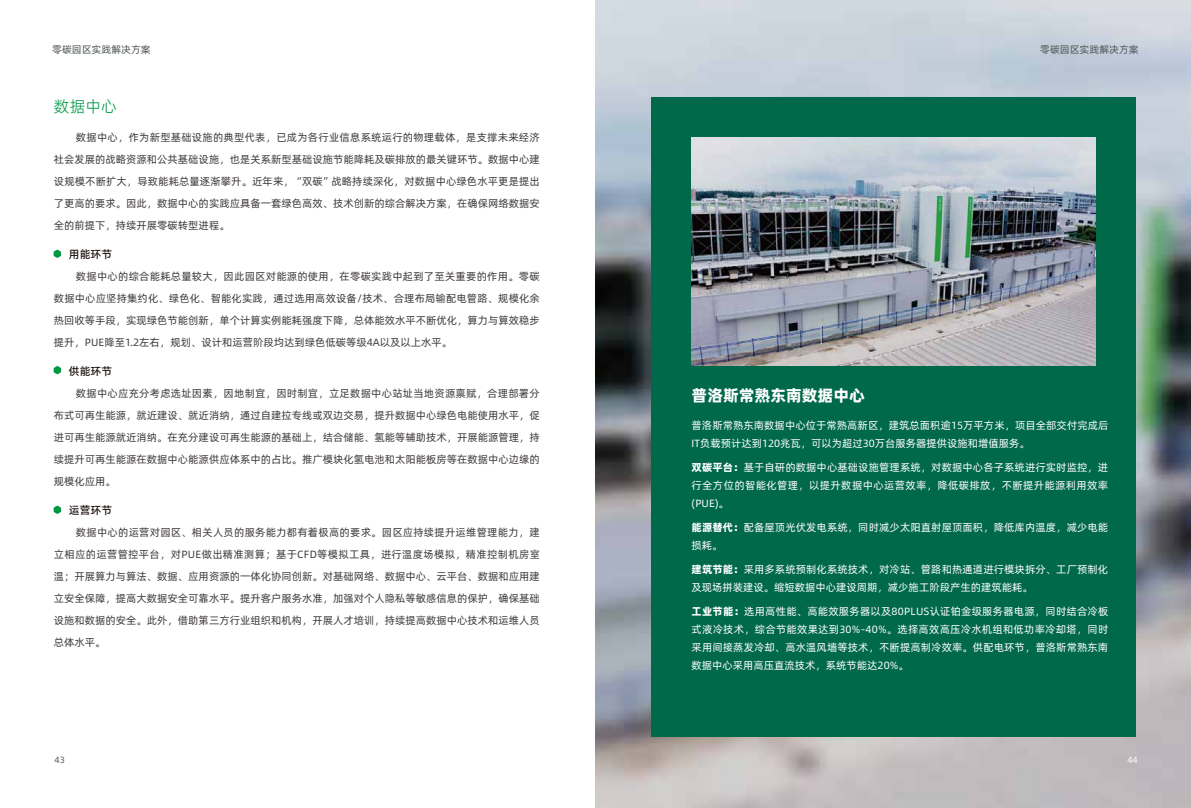
<style>
.page{position:relative;width:1191px;height:808px;background:#fff}
.page>*{position:absolute;margin:0;border:0;box-sizing:border-box;transform-origin:0 0}
.t1{font:16px "Alibaba Pu Hui Ti 2 105 Heavy";color:#fff}
.t2{font:16px "Alibaba Pu Hui Ti 2 45 Light";color:#009843}
.t3{font:11px "Alibaba Pu Hui Ti 2 65 Medium";color:#221815}
.t4{font:10.5px/22px "Alibaba Pu Hui Ti 2 55 Regular";color:#3e3a39;text-align:justify}
.t5{font:10.5px/18px "Alibaba Pu Hui Ti 2 55 Regular";letter-spacing:.01em;color:#fff}
.t6{font:10px "Alibaba Pu Hui Ti 2 55 Regular";color:#515658}
.t7{font:9px "Alibaba Pu Hui Ti 2 55 Regular";color:#515658}
.t8{font:9px "Alibaba Pu Hui Ti 2 55 Regular";color:#fff}
.s1{font-family:"Alibaba Pu Hui Ti 2 105 Heavy"}
</style>
<div class="page">
<svg style="left:54px;top:249px;width:7px;height:9px"></svg>
<svg style="left:54px;top:366px;width:7px;height:8px"></svg>
<svg style="left:54px;top:505px;width:7px;height:9px"></svg>
<img style="left:595px;top:0;width:596px;height:808px">
<div style="left:651px;top:97px;width:485px;height:640px;background:#00694a"></div>
<img style="left:691px;top:137px;width:404px;height:229px">
<p class="t6" style="left:52px;top:42px;width:100px">零碳园区实践解决方案</p>
<p class="t6" style="left:1040px;top:42px;width:100px">零碳园区实践解决方案</p>
<h1 class="t2" style="left:54px;top:94px;width:64px">数据中心</h1>
<p class="t4" style="left:54px;top:125px;width:487px;text-indent:22px">数据中心，作为新型基础设施的典型代表，已成为各行业信息系统运行的物理载体，是支撑未来经济社会发展的战略资源和公共基础设施，也是关系新型基础设施节能降耗及碳排放的最关键环节。数据中心建设规模不断扩大，导致能耗总量逐渐攀升。近年来，“双碳”战略持续深化，对数据中心绿色水平更是提出了更高的要求。因此，数据中心的实践应具备一套绿色高效、技术创新的综合解决方案，在确保网络数据安全的前提下，持续开展零碳转型进程。</p>
<p class="t3" style="left:69px;top:245px;width:45px">用能环节</p>
<p class="t4" style="left:54px;top:264px;width:487px;text-indent:22px">数据中心的综合能耗总量较大，因此园区对能源的使用，在零碳实践中起到了至关重要的作用。零碳数据中心应坚持集约化、绿色化、智能化实践，通过选用高效设备/技术、合理布局输配电管路、规模化余热回收等手段，实现绿色节能创新，单个计算实例能耗强度下降，总体能效水平不断优化，算力与算效稳步提升，PUE降至1.2左右，规划、设计和运营阶段均达到绿色低碳等级4A以及以上水平。</p>
<p class="t3" style="left:69px;top:362px;width:45px">供能环节</p>
<p class="t4" style="left:54px;top:381px;width:487px;text-indent:22px">数据中心应充分考虑选址因素，因地制宜，因时制宜，立足数据中心站址当地资源禀赋，合理部署分布式可再生能源，就近建设、就近消纳，通过自建拉专线或双边交易，提升数据中心绿色电能使用水平，促进可再生能源就近消纳。在充分建设可再生能源的基础上，结合储能、氢能等辅助技术，开展能源管理，持续提升可再生能源在数据中心能源供应体系中的占比。推广模块化氢电池和太阳能板房等在数据中心边缘的规模化应用。</p>
<p class="t3" style="left:69px;top:501px;width:45px">运营环节</p>
<p class="t4" style="left:54px;top:520px;width:487px;text-indent:22px">数据中心的运营对园区、相关人员的服务能力都有着极高的要求。园区应持续提升运维管理能力，建立相应的运营管控平台，对PUE做出精准测算；基于CFD等模拟工具，进行温度场模拟，精准控制机房室温；开展算力与算法、数据、应用资源的一体化协同创新。对基础网络、数据中心、云平台、数据和应用建立安全保障，提高大数据安全可靠水平。提升客户服务水准，加强对个人隐私等敏感信息的保护，确保基础设施和数据的安全。此外，借助第三方行业组织和机构，开展人才培训，持续提高数据中心技术和运维人员总体水平。</p>
<h1 class="t1" style="left:691px;top:382px;width:175px">普洛斯常熟东南数据中心</h1>
<p class="t5" style="left:691px;top:415px;width:418px">普洛斯常熟东南数据中心位于常熟高新区，建筑总面积逾15万平方米，项目全部交付完成后<br>IT负载预计达到120兆瓦，可以为超过30万台服务器提供设施和增值服务。</p>
<p class="t5" style="left:691px;top:457px;width:418px;text-align:justify"><span class="s1">双碳平台：</span>基于自研的数据中心基础设施管理系统，对数据中心各子系统进行实时监控，进行全方位的智能化管理，以提升数据中心运营效率，降低碳排放，不断提升能源利用效率(PUE)。</p>
<p class="t5" style="left:691px;top:517px;width:418px"><span class="s1">能源替代：</span>配备屋顶光伏发电系统，同时减少太阳直射屋顶面积，降低库内温度，减少电能损耗。</p>
<p class="t5" style="left:691px;top:559px;width:418px"><span class="s1">建筑节能：</span>采用多系统预制化系统技术，对冷站、管路和热通道进行模块拆分、工厂预制化及现场拼装建设。缩短数据中心建设周期，减少施工阶段产生的建筑能耗。</p>
<p class="t5" style="left:691px;top:601px;width:418px;text-align:justify"><span class="s1">工业节能：</span>选用高性能、高能效服务器以及80PLUS认证铂金级服务器电源，同时结合冷板式液冷技术，综合节能效果达到30%-40%。选择高效高压冷水机组和低功率冷却塔，同时采用间接蒸发冷却、高水温风墙等技术，不断提高制冷效率。供配电环节，普洛斯常熟东南数据中心采用高压直流技术，系统节能达20%。</p>
<p class="t7" style="left:55px;top:753px;width:12px">43</p>
<p class="t8" style="left:1127px;top:753px;width:12px">44</p>
</div>
